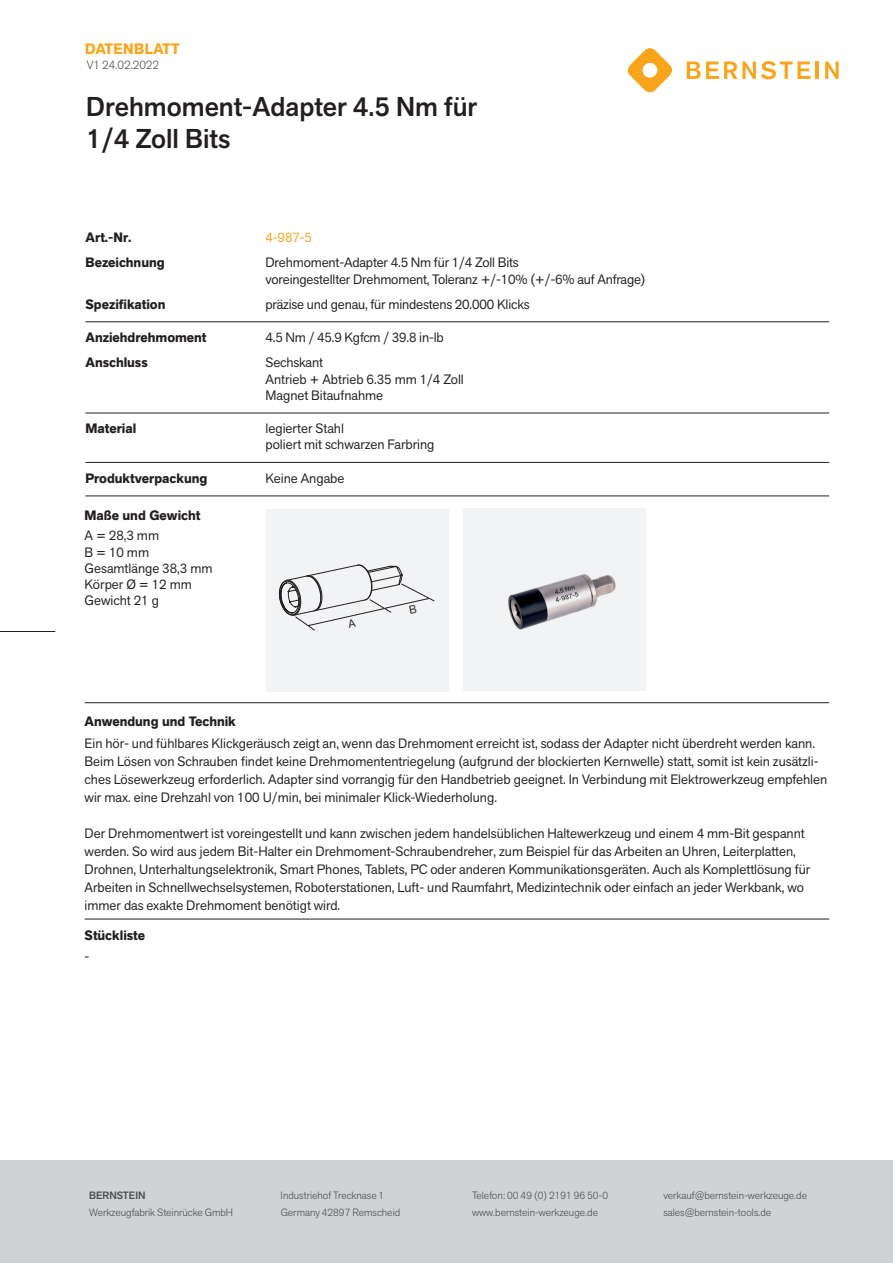
<style>
.page{position:relative;width:893px;height:1263px;background:#fff}
.page>*{position:absolute;margin:0;border:0;box-sizing:border-box;transform-origin:0 0}
.t1{font:500 27px/32.4px "Akzid Grtsk Next";color:#231f20}
.t2{font:700 15px "Akzid Grtsk Next";letter-spacing:.01em;color:#f9a51b}
.t3{font:13.5px/18px "Akzid Grtsk Next";color:#231f20}
.t4{font:700 13.5px "Akzid Grtsk Next";color:#231f20}
.t5{font:13.5px "Akzid Grtsk Next";color:#f9a51b}
.t6{font:300 12px "Akzid Grtsk Next";color:#4b4c4d}
.t7{font:300 10.5px "Akzid Grtsk Next";color:#4b4c4d}
.t8{font:500 10.5px "Akzid Grtsk Next";color:#4b4c4d}
</style>
<div class="page">
<div style="left:0;top:1161px;width:893px;height:102px;background:#d1d2d4"></div>
<div style="left:266px;top:509px;width:182px;height:182px;background:#f2f3f4"></div>
<hr style="left:86px;top:321px;width:743px;height:1px;background:#231f20">
<hr style="left:86px;top:413px;width:743px;height:1px;background:#231f20">
<hr style="left:86px;top:462px;width:743px;height:1px;background:#231f20">
<hr style="left:86px;top:496px;width:743px;height:1px;background:#231f20">
<hr style="left:85px;top:919px;width:744px;height:1px;background:#231f20">
<svg style="left:627px;top:48px;width:45px;height:45px"></svg>
<svg style="left:687px;top:61px;width:123px;height:18px"></svg>
<hr style="left:815px;top:62px;width:4px;height:17px;background:#f9a51b">
<svg style="left:825px;top:62px;width:14px;height:17px"></svg>
<img style="left:463px;top:509px;width:182px;height:182px">
<hr style="left:85px;top:702px;width:744px;height:1px;background:#231f20">
<hr style="left:0;top:631px;width:55px;height:1px;background:#231f20">
<svg style="left:279px;top:564px;width:156px;height:67px"></svg>
<p class="t2" style="left:85px;top:39px;width:96px">DATENBLATT</p>
<p class="t6" style="left:87px;top:57px;width:74px">V1 24.02.2022</p>
<h1 class="t1" style="left:86px;top:90px;width:393px">Drehmoment-Adapter 4.5 Nm für<br>1/4 Zoll Bits</h1>
<p class="t4" style="left:86px;top:229px;width:48px">Art.-Nr.</p>
<p class="t5" style="left:265px;top:229px;width:48px">4-987-5</p>
<p class="t4" style="left:86px;top:254px;width:81px">Bezeichnung</p>
<p class="t3" style="left:265px;top:254px;width:382px;line-height:16.5px">Drehmoment-Adapter 4.5 Nm für 1/4 Zoll Bits<br>voreingestellter Drehmoment, Toleranz +/-10% (+/-6% auf Anfrage)</p>
<p class="t4" style="left:86px;top:295px;width:81px">Spezifikation</p>
<p class="t3" style="left:265px;top:295px;width:266px">präzise und genau, für mindestens 20.000 Klicks</p>
<p class="t4" style="left:86px;top:329px;width:123px">Anziehdrehmoment</p>
<p class="t3" style="left:265px;top:328px;width:180px">4.5 Nm / 45.9 Kgfcm / 39.8 in-lb</p>
<p class="t4" style="left:86px;top:354px;width:64px">Anschluss</p>
<p class="t3" style="left:265px;top:354px;width:200px;line-height:16.4px">Sechskant<br>Antrieb + Abtrieb 6.35 mm 1/4 Zoll<br>Magnet Bitaufnahme</p>
<p class="t4" style="left:86px;top:420px;width:52px">Material</p>
<p class="t3" style="left:265px;top:420px;width:171px;line-height:16.2px">legierter Stahl<br>poliert mit schwarzen Farbring</p>
<p class="t4" style="left:86px;top:469px;width:123px">Produktverpackung</p>
<p class="t3" style="left:265px;top:469px;width:80px">Keine Angabe</p>
<p class="t4" style="left:85px;top:506px;width:117px">Maße und Gewicht</p>
<p class="t3" style="left:85px;top:527px;width:129px;line-height:16.2px">A = 28,3 mm<br>B = 10 mm<br>Gesamtlänge 38,3 mm<br>Körper Ø = 12 mm<br>Gewicht 21 g</p>
<p class="t4" style="left:85px;top:712px;width:153px">Anwendung und Technik</p>
<p class="t3" style="left:85px;top:734px;width:744px">Ein hör- und fühlbares Klickgeräusch zeigt an, wenn das Drehmoment erreicht ist, sodass der Adapter nicht überdreht werden kann.<br>Beim Lösen von Schrauben findet keine Drehmomententriegelung (aufgrund der blockierten Kernwelle) statt, somit ist kein zusätzli&shy;ches Lösewerkzeug erforderlich. Adapter sind vorrangig für den Handbetrieb geeignet. In Verbindung mit Elektrowerkzeug empfehlen wir max. eine Drehzahl von 100 U/min, bei minimaler Klick-Wiederholung.</p>
<p class="t3" style="left:85px;top:824px;width:727px">Der Drehmomentwert ist voreingestellt und kann zwischen jedem handelsüblichen Haltewerkzeug und einem 4 mm-Bit gespannt werden. So wird aus jedem Bit-Halter ein Drehmoment-Schraubendreher, zum Beispiel für das Arbeiten an Uhren, Leiterplatten, Drohnen, Unterhaltungselektronik, Smart Phones, Tablets, PC oder anderen Kommunikationsgeräten. Auch als Komplettlösung für Arbeiten in Schnellwechselsystemen, Roboterstationen, Luft- und Raumfahrt, Medizintechnik oder einfach an jeder Werkbank, wo immer das exakte Drehmoment benötigt wird.</p>
<p class="t4" style="left:85px;top:927px;width:62px">Stückliste</p>
<p class="t3" style="left:85px;top:947px;width:6px">-</p>
<p class="t8" style="left:89px;top:1189px;width:58px">BERNSTEIN</p>
<p class="t7" style="left:281px;top:1189px;width:105px">Industriehof Trecknase 1</p>
<p class="t7" style="left:472px;top:1189px;width:138px">Telefon: 00 49 (0) 2191 96 50-0</p>
<p class="t7" style="left:663px;top:1189px;width:145px">verkauf@bernstein-werkzeuge.de</p>
<p class="t7" style="left:89px;top:1205px;width:145px">Werkzeugfabrik Steinrücke GmbH</p>
<p class="t7" style="left:281px;top:1205px;width:121px">Germany 42897 Remscheid</p>
<p class="t7" style="left:472px;top:1205px;width:127px">www.bernstein-werkzeuge.de</p>
<p class="t7" style="left:663px;top:1205px;width:109px">sales@bernstein-tools.de</p>
</div>
